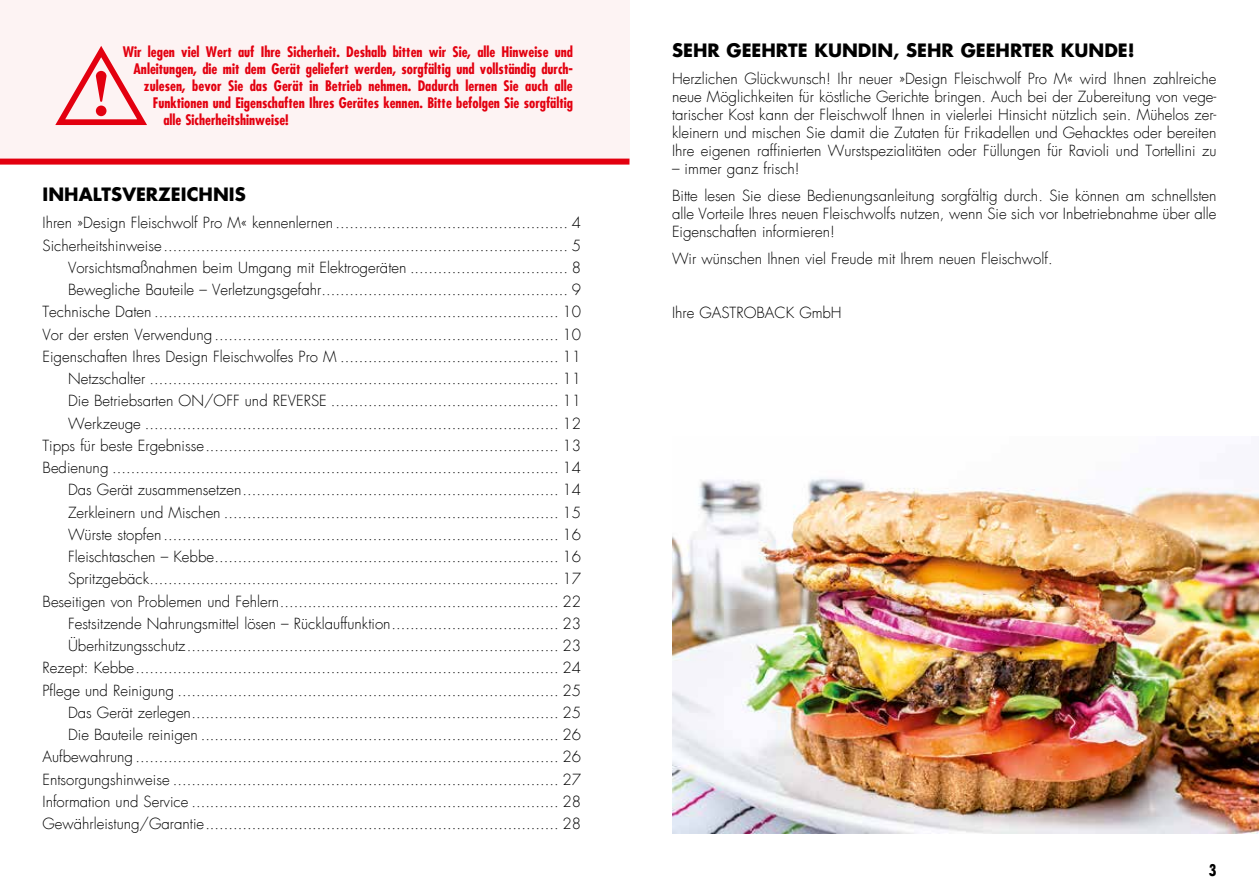
<style>
.page{position:relative;width:1259px;height:893px;background:#fff}
.page>*{position:absolute;margin:0;border:0;box-sizing:border-box;transform-origin:0 0}
.t1{font:700 18px "Futura LT";color:#000}
.t2{font:700 condensed 15.75px "Futura LT";color:#000}
.t3{font:300 15px/22.2px "Futura LT";color:#000}
.t4{font:700 condensed 14.25px "Futura LT";color:#e3000f}
</style>
<div class="page">
<div style="left:0;top:0;width:629px;height:162px;background:#fdf3f3"></div>
<svg style="left:55px;top:46px;width:92px;height:79px"></svg>
<div style="left:0;top:159px;width:629px;height:6px;background:#e3000f"></div>
<img style="left:672px;top:478px;width:587px;height:355px">
<p class="t4" style="left:123px;top:43px;width:451px">Wir legen viel Wert auf Ihre Sicherheit. Deshalb bitten wir Sie, alle Hinweise und</p>
<p class="t4" style="left:133px;top:60px;width:441px">Anleitungen, die mit dem Gerät geliefert werden, sorgfältig und vollständig durch-</p>
<p class="t4" style="left:144px;top:77px;width:430px">zulesen, bevor Sie das Gerät in Betrieb nehmen. Dadurch lernen Sie auch alle</p>
<p class="t4" style="left:153px;top:94px;width:421px">Funktionen und Eigenschaften Ihres Gerätes kennen. Bitte befolgen Sie sorgfältig</p>
<p class="t4" style="left:163px;top:111px;width:127px">alle Sicherheitshinweise!</p>
<p class="t1" style="left:43px;top:183px;width:205px">INHALTSVERZEICHNIS</p>
<p class="t3" style="left:43px;top:212px;width:540px;text-align:right">Ihren »Design Fleischwolf Pro M« kennenlernen .................................................. 4<br>Sicherheitshinweise....................................................................................... 5<br>Vorsichtsmaßnahmen beim Umgang mit Elektrogeräten .................................. 8<br>Bewegliche Bauteile – Verletzungsgefahr..................................................... 9<br>Technische Daten ....................................................................................... 10<br>Vor der ersten Verwendung .......................................................................... 10<br>Eigenschaften Ihres Design Fleischwolfes Pro M ............................................... 11<br>Netzschalter ........................................................................................ 11<br>Die Betriebsarten ON/OFF und REVERSE ................................................. 11<br>Werkzeuge ......................................................................................... 12<br>Tipps für beste Ergebnisse............................................................................ 13<br>Bedienung ................................................................................................ 14<br>Das Gerät zusammensetzen.................................................................... 14<br>Zerkleinern und Mischen ........................................................................ 15<br>Würste stopfen ..................................................................................... 16<br>Fleischtaschen – Kebbe.......................................................................... 16<br>Spritzgebäck........................................................................................ 17<br>Beseitigen von Problemen und Fehlern............................................................ 22<br>Festsitzende Nahrungsmittel lösen – Rücklauffunktion.................................... 23<br>Überhitzungsschutz................................................................................ 23<br>Rezept: Kebbe........................................................................................... 24<br>Pflege und Reinigung .................................................................................. 25<br>Das Gerät zerlegen............................................................................... 25<br>Die Bauteile reinigen ............................................................................. 26<br>Aufbewahrung ........................................................................................... 26<br>Entsorgungshinweise ................................................................................... 27<br>Information und Service ............................................................................... 28<br>Gewährleistung/Garantie............................................................................ 28</p>
<p class="t1" style="left:672px;top:39px;width:464px">SEHR GEEHRTE KUNDIN, SEHR GEEHRTER KUNDE!</p>
<p class="t3" style="left:672px;top:70px;width:546px;line-height:18px;text-align:justify">Herzlichen Glückwunsch! Ihr neuer »Design Fleischwolf Pro M« wird Ihnen zahlreiche neue Möglichkeiten für köstliche Gerichte bringen. Auch bei der Zubereitung von vege&shy;tarischer Kost kann der Fleischwolf Ihnen in vielerlei Hinsicht nützlich sein. Mühelos zer&shy;kleinern und mischen Sie damit die Zutaten für Frikadellen und Gehacktes oder bereiten Ihre eigenen raffinierten Wurstspezialitäten oder Füllungen für Ravioli und Tortellini zu</p>
<p class="t3" style="left:672px;top:156px;width:546px;line-height:27px">– immer ganz frisch!<br>Bitte lesen Sie diese Bedienungsanleitung sorgfältig durch. Sie können am schnellsten</p>
<p class="t3" style="left:672px;top:205px;width:546px;line-height:18px">alle Vorteile Ihres neuen Fleischwolfs nutzen, wenn Sie sich vor Inbetriebnahme über alle<br>Eigenschaften informieren!</p>
<p class="t3" style="left:672px;top:248px;width:382px">Wir wünschen Ihnen viel Freude mit Ihrem neuen Fleischwolf.</p>
<p class="t3" style="left:672px;top:302px;width:171px">Ihre GASTROBACK GmbH</p>
<p class="t2" style="left:1208px;top:860px;width:9px">3</p>
</div>
